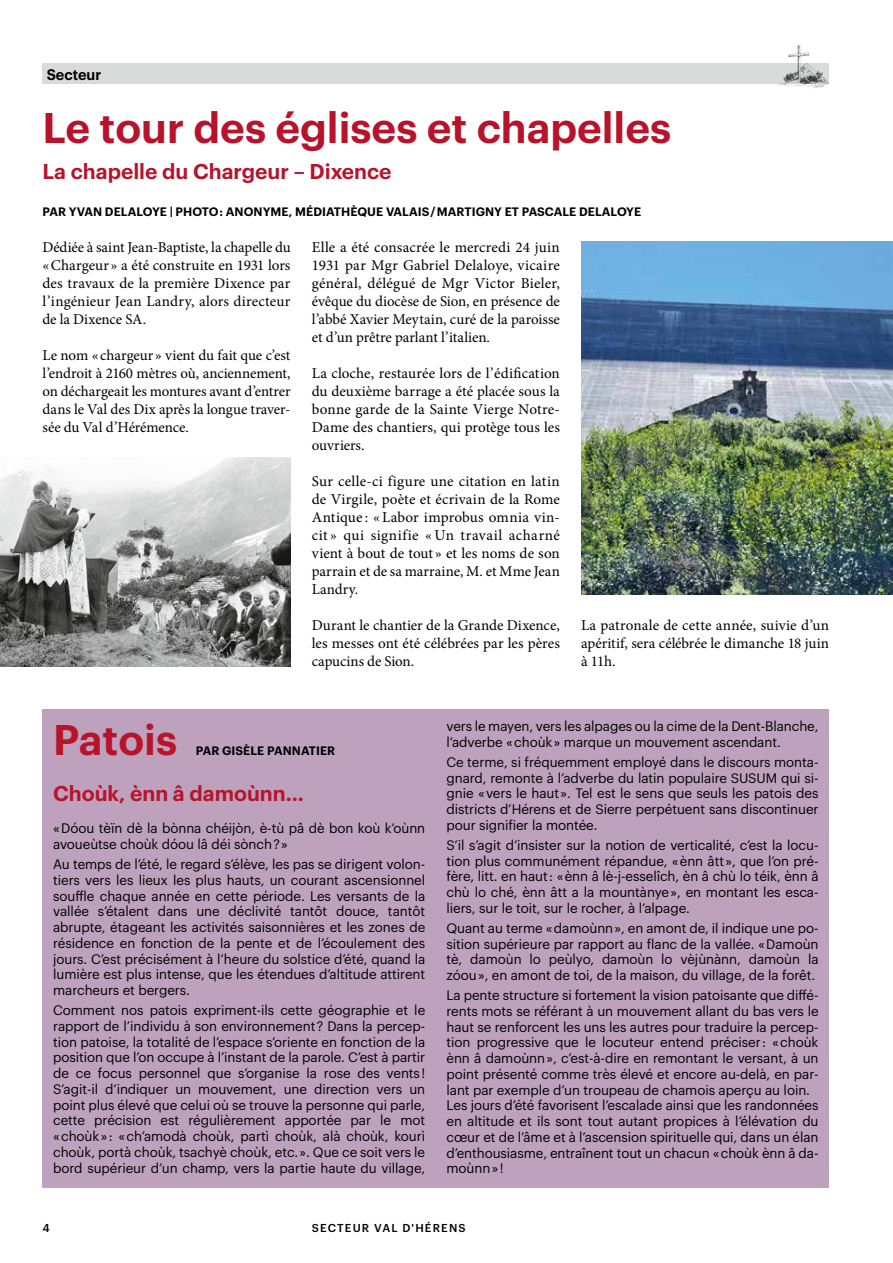
<style>
.page{position:relative;width:893px;height:1263px;background:#fff}
.page>*{position:absolute;margin:0;border:0;box-sizing:border-box;transform-origin:0 0}
.t1{font:600 42px "Graphik";color:#b7142c}
.t2{font:600 21px "Graphik";color:#b7142c}
.t3{font:15px/18px "Minion Pro";color:#000;text-align:justify}
.t4{font:600 15px "Graphik";color:#000;scale:.96 1}
.t5{font:13.5px/15.8px "Graphik";letter-spacing:-.005em;color:#000;text-align:justify}
.t6{font:600 12px "Graphik";letter-spacing:.005em;color:#000}
.t7{font:500 11.25px "Graphik";letter-spacing:.105em;color:#000}
</style>
<div class="page">
<div style="left:43px;top:64px;width:786px;height:20px;background:#d9dada"></div>
<img style="left:775px;top:45px;width:54px;height:44px">
<div style="left:43px;top:709px;width:786px;height:479px;background:#bda1bd"></div>
<img style="left:581px;top:241px;width:312px;height:353px">
<img style="left:0;top:457px;width:291px;height:209px">
<p class="t4" style="left:47px;top:63px;width:58px">Secteur</p>
<h1 class="t1" style="left:43px;top:95px;width:630px">Le tour des églises et chapelles</h1>
<h2 class="t2" style="left:43px;top:156px;width:351px">La chapelle du Chargeur – Dixence</h2>
<p class="t6" style="left:43px;top:202px;width:600px">PAR YVAN DELALOYE | PHOTO : ANONYME, MÉDIATHÈQUE VALAIS / MARTIGNY ET PASCALE DELALOYE</p>
<p class="t3" style="left:42px;top:238px;width:250px">Dédiée à saint Jean-Baptiste, la chapelle du «Chargeur » a été construite en 1931 lors des travaux de la première Dixence par l’ingénieur Jean Landry, alors directeur de la Dixence SA.</p>
<p class="t3" style="left:43px;top:346px;width:250px">Le nom «chargeur» vient du fait que c’est l’endroit à 2160 mètres où, anciennement, on déchargeait les montures avant d’entrer dans le Val des Dix après la longue traver&shy;sée du Val d’Hérémence.</p>
<p class="t3" style="left:312px;top:238px;width:250px">Elle a été consacrée le mercredi 24 juin 1931 par Mgr Gabriel Delaloye, vicaire général, délégué de Mgr Victor Bieler, évêque du diocèse de Sion, en présence de l’abbé Xavier Meytain, curé de la paroisse et d’un prêtre parlant l’italien.</p>
<p class="t3" style="left:312px;top:364px;width:250px">La cloche, restaurée lors de l’édification du deuxième barrage a été placée sous la bonne garde de la Sainte Vierge Notre-Dame des chantiers, qui protège tous les ouvriers.</p>
<p class="t3" style="left:312px;top:472px;width:250px">Sur celle-ci figure une citation en latin de Virgile, poète et écrivain de la Rome Antique : « Labor improbus omnia vin&shy;cit » qui signifie « Un travail acharné vient à bout de tout » et les noms de son parrain et de sa marraine, M. et Mme Jean Landry.</p>
<p class="t3" style="left:312px;top:616px;width:250px">Durant le chantier de la Grande Dixence, les messes ont été célébrées par les pères capucins de Sion.</p>
<p class="t3" style="left:581px;top:616px;width:250px">La patronale de cette année, suivie d’un apéritif, sera célébrée le dimanche 18 juin à 11h.</p>
<h1 class="t1" style="left:53px;top:707px;width:125px">Patois</h1>
<p class="t6" style="left:196px;top:741px;width:141px">PAR GISÈLE PANNATIER</p>
<h2 class="t2" style="left:53px;top:777px;width:252px">Choùk, ènn â damoùnn…</h2>
<p class="t5" style="left:53px;top:819px;width:374px">« Dóou tèïn dè la bònna chéijòn, è-tù pâ dè bon koù k’oùnn avoueùtse choùk dóou lâ déi sònch ? »</p>
<p class="t5" style="left:53px;top:855px;width:374px">Au temps de l’été, le regard s’élève, les pas se dirigent volon&shy;tiers vers les lieux les plus hauts, un courant ascensionnel souffle chaque année en cette période. Les versants de la vallée s’étalent dans une déclivité tantôt douce, tantôt abrupte, étageant les activités saisonnières et les zones de résidence en fonction de la pente et de l’écoulement des jours. C’est précisément à l’heure du solstice d’été, quand la lumière est plus intense, que les étendues d’altitude attirent marcheurs et bergers.</p>
<p class="t5" style="left:53px;top:1001px;width:374px">Comment nos patois expriment-ils cette géographie et le rapport de l’individu à son environnement ? Dans la percep&shy;tion patoise, la totalité de l’espace s’oriente en fonction de la position que l’on occupe à l’instant de la parole. C’est à partir de ce focus personnel que s’organise la rose des vents !<br>S’agit-il d’indiquer un mouvement, une direction vers un point plus élevé que celui où se trouve la personne qui parle, cette précision est régulièrement apportée par le mot « choùk » : « ch’amodà choùk, partì choùk, alà choùk, kourì choùk, portà choùk, tsachyè choùk, etc. ». Que ce soit vers le bord supérieur d’un champ, vers la partie haute du village,</p>
<p class="t5" style="left:446px;top:717px;width:374px">vers le mayen, vers les alpages ou la cime de la Dent-Blanche, l’adverbe « choùk » marque un mouvement ascendant.</p>
<p class="t5" style="left:446px;top:753px;width:374px">Ce terme, si fréquemment employé dans le discours monta&shy;gnard, remonte à l’adverbe du latin populaire SUSUM qui si&shy;gnie « vers le haut ». Tel est le sens que seuls les patois des districts d’Hérens et de Sierre perpétuent sans discontinuer pour signifier la montée.</p>
<p class="t5" style="left:446px;top:836px;width:374px">S’il s’agit d’insister sur la notion de verticalité, c’est la locu&shy;tion plus communément répandue, « ènn âtt », que l’on pré&shy;fère, litt. en haut : « ènn â lè-j-esselîch, èn â chù lo téik, ènn â chù lo ché, ènn âtt a la mountànye », en montant les esca&shy;liers, sur le toit, sur le rocher, à l’alpage.</p>
<p class="t5" style="left:446px;top:919px;width:374px">Quant au terme « damoùnn », en amont de, il indique une po&shy;sition supérieure par rapport au flanc de la vallée. « Damoùn tè, damoùn lo peùlyo, damoùn lo vèjùnànn, damoùn la zóou », en amont de toi, de la maison, du village, de la forêt.</p>
<p class="t5" style="left:446px;top:986px;width:374px;text-align:left">La pente structure si fortement la vision patoisante que diffé&shy;rents mots se référant à un mouvement allant du bas vers le haut se renforcent les uns les autres pour traduire la percep&shy;tion progressive que le locuteur entend préciser : « choùk ènn â damoùnn », c’est-à-dire en remontant le versant, à un point présenté comme très élevé et encore au-delà, en par&shy;lant par exemple d’un troupeau de chamois aperçu au loin.<br>Les jours d’été favorisent l’escalade ainsi que les randonnées en altitude et ils sont tout autant propices à l’élévation du cœur et de l’âme et à l’ascension spirituelle qui, dans un élan d’enthousiasme, entraînent tout un chacun « choùk ènn â da&shy;moùnn » !</p>
<p class="t7" style="left:43px;top:1219px;width:9px">4</p>
<p class="t7" style="left:312px;top:1219px;width:155px">SECTEUR VAL D'HÉRENS</p>
</div>
